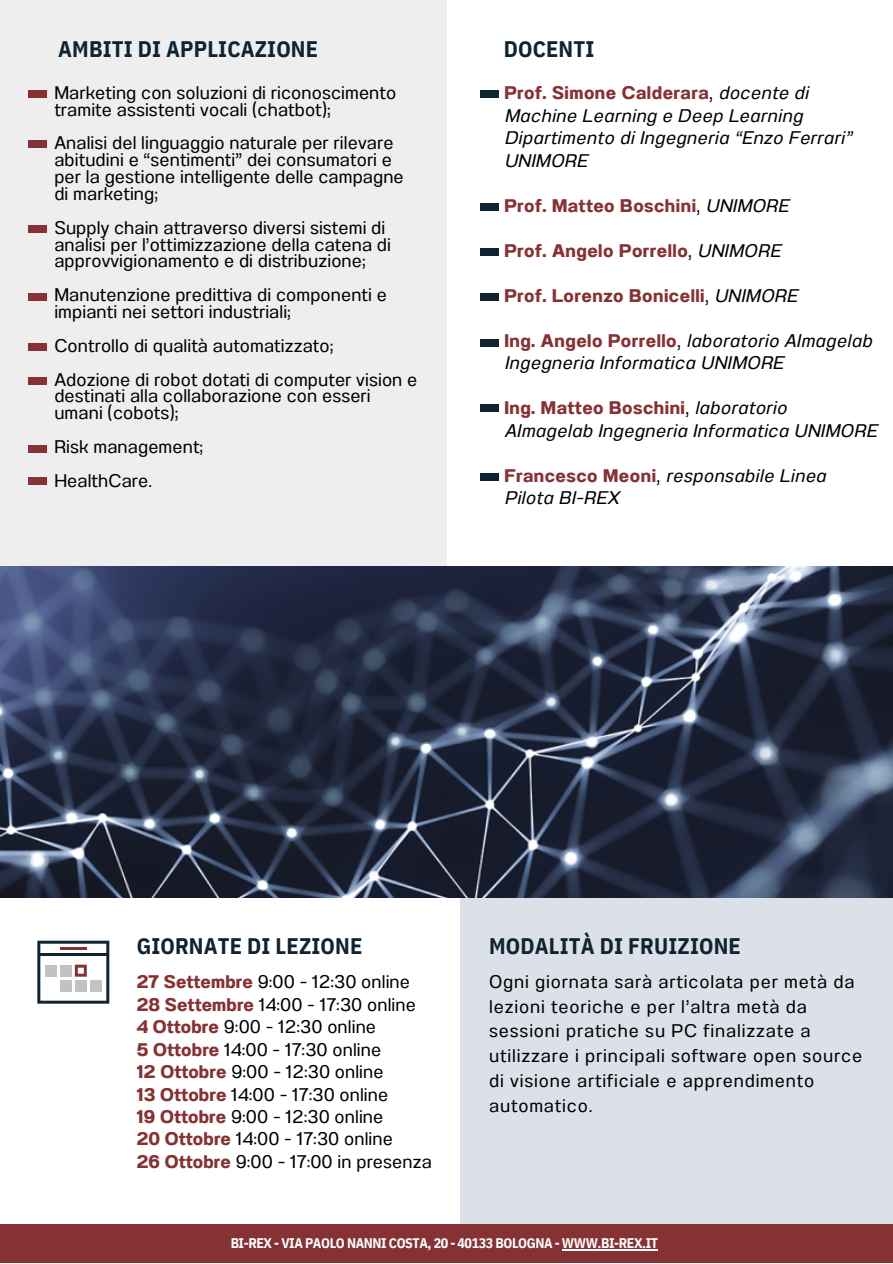
<style>
.page{position:relative;width:893px;height:1264px;background:#fff}
.page>*{position:absolute;margin:0;border:0;box-sizing:border-box;transform-origin:0 0}
.t1{font:700 22.5px "IBM Plex Sans Cond";letter-spacing:.005em;color:#102331}
.t2{font:18.3px/16.8px "Anantason";letter-spacing:.005em;color:#000}
.t3{font:italic 18.3px/22.5px "Anantason";letter-spacing:.025em;color:#000}
.t4{font:18.3px/24.8px "Anantason";letter-spacing:.045em;color:#000}
.t5{font:700 18.3px "Anantason";letter-spacing:.025em;color:#863235}
.t6{font:700 13.95px "IBM Plex Sans Cond";letter-spacing:-.03em;color:#fff}
.s1{font-weight:700;font-style:normal;color:#863235}
.s2{font-style:normal}
.s3{font-weight:400;color:#000}
.s4{font-weight:400;font-style:italic;color:#000}
.s5{font-weight:700;color:#863235}
</style>
<div class="page">
<div style="left:460px;top:864px;width:432px;height:398px;background:#dce1e9"></div>
<div style="left:0;top:1224px;width:892px;height:38px;background:#863235"></div>
<svg style="left:37px;top:940px;width:72px;height:63px"></svg>
<div style="left:75px;top:979px;width:12px;height:12px;background:#c2c2c2"></div>
<div style="left:90px;top:979px;width:12px;height:12px;background:#c2c2c2"></div>
<div style="left:60px;top:979px;width:12px;height:12px;background:#c2c2c2"></div>
<div style="left:0;top:0;width:446px;height:678px;background:#eee"></div>
<img style="left:0;top:567px;width:892px;height:330px">
<div style="left:28px;top:90px;width:18px;height:8px;background:#863235"></div>
<div style="left:28px;top:140px;width:18px;height:8px;background:#863235"></div>
<div style="left:28px;top:225px;width:18px;height:7px;background:#863235"></div>
<div style="left:28px;top:293px;width:18px;height:8px;background:#863235"></div>
<div style="left:28px;top:343px;width:18px;height:8px;background:#863235"></div>
<div style="left:28px;top:377px;width:18px;height:7px;background:#863235"></div>
<div style="left:28px;top:445px;width:18px;height:7px;background:#863235"></div>
<div style="left:28px;top:477px;width:18px;height:8px;background:#863235"></div>
<div style="left:480px;top:90px;width:19px;height:8px;background:#102331"></div>
<div style="left:480px;top:203px;width:19px;height:7px;background:#102331"></div>
<div style="left:480px;top:248px;width:19px;height:8px;background:#102331"></div>
<div style="left:480px;top:293px;width:19px;height:8px;background:#102331"></div>
<div style="left:480px;top:339px;width:19px;height:7px;background:#102331"></div>
<div style="left:480px;top:404px;width:19px;height:8px;background:#102331"></div>
<div style="left:480px;top:473px;width:19px;height:8px;background:#102331"></div>
<hr style="left:562px;top:1249px;width:95px;height:1px;background:#fff">
<p class="t1" style="left:58px;top:34px;width:261px">AMBITI DI APPLICAZIONE</p>
<p class="t2" style="left:54px;top:84px;width:343px">Marketing con soluzioni di riconoscimento tramite assistenti vocali (chatbot);</p>
<p class="t2" style="left:54px;top:135px;width:351px">Analisi del linguaggio naturale per rilevare abitudini e “sentimenti” dei consumatori e per la gestione intelligente delle campagne di marketing;</p>
<p class="t2" style="left:54px;top:219px;width:338px">Supply chain attraverso diversi sistemi di analisi per l’ottimizzazione della catena di approvvigionamento e di distribuzione;</p>
<p class="t2" style="left:54px;top:286px;width:334px">Manutenzione predittiva di componenti e impianti nei settori industriali;</p>
<p class="t2" style="left:54px;top:328px;width:364px;line-height:33.8px">Controllo di qualità automatizzato;<br>Adozione di robot dotati di computer vision e</p>
<p class="t2" style="left:54px;top:388px;width:318px">destinati alla collaborazione con esseri umani (cobots);</p>
<p class="t2" style="left:54px;top:430px;width:150px;line-height:33.8px">Risk management;<br>HealthCare.</p>
<p class="t1" style="left:503px;top:34px;width:92px">DOCENTI</p>
<p class="t3" style="left:504px;top:82px;width:349px"><span class="s1">Prof. Simone Calderara</span><span class="s2">,</span> docente di<br>Machine Learning e Deep Learning<br>Dipartimento di Ingegneria “Enzo Ferrari”<br>UNIMORE</p>
<p class="t5" style="left:504px;top:195px;width:286px">Prof. Matteo Boschini<span class="s3">,</span> <span class="s4">UNIMORE</span></p>
<p class="t5" style="left:504px;top:240px;width:277px">Prof. Angelo Porrello<span class="s3">,</span> <span class="s4">UNIMORE</span></p>
<p class="t5" style="left:504px;top:285px;width:294px">Prof. Lorenzo Bonicelli<span class="s3">,</span> <span class="s4">UNIMORE</span></p>
<p class="t3" style="left:504px;top:329px;width:369px"><span class="s1">Ing. Angelo Porrello</span><span class="s2">,</span> laboratorio AImagelab<br>Ingegneria Informatica UNIMORE</p>
<p class="t3" style="left:504px;top:397px;width:374px"><span class="s1">Ing. Matteo Boschini</span><span class="s2">,</span> laboratorio<br>AImagelab Ingegneria Informatica UNIMORE</p>
<p class="t3" style="left:504px;top:464px;width:323px"><span class="s1">Francesco Meoni</span><span class="s2">,</span> responsabile Linea<br>Pilota BI-REX</p>
<p class="t1" style="left:137px;top:930px;width:227px">GIORNATE DI LEZIONE</p>
<p class="t1" style="left:489px;top:930px;width:253px">MODALITÀ DI FRUIZIONE</p>
<p class="t2" style="left:137px;top:970px;width:296px;line-height:22.5px"><span class="s5">27 Settembre</span> 9:00 - 12:30 online<br><span class="s5">28 Settembre</span> 14:00 - 17:30 online<br><span class="s5">4 Ottobre</span> 9:00 - 12:30 online<br><span class="s5">5 Ottobre</span> 14:00 - 17:30 online<br><span class="s5">12 Ottobre</span> 9:00 - 12:30 online<br><span class="s5">13 Ottobre</span> 14:00 - 17:30 online<br><span class="s5">19 Ottobre</span> 9:00 - 12:30 online<br><span class="s5">20 Ottobre</span> 14:00 - 17:30 online<br><span class="s5">26 Ottobre</span> 9:00 - 17:00 in presenza</p>
<p class="t4" style="left:489px;top:969px;width:374px">Ogni giornata sarà articolata per metà da lezioni teoriche e per l’altra metà da sessioni pratiche su PC finalizzate a utilizzare i principali software open source di visione artificiale e apprendimento automatico.</p>
<p class="t6" style="left:231px;top:1233px;width:429px">BI-REX - VIA PAOLO NANNI COSTA, 20 - 40133 BOLOGNA - WWW.BI-REX.IT</p>
</div>
